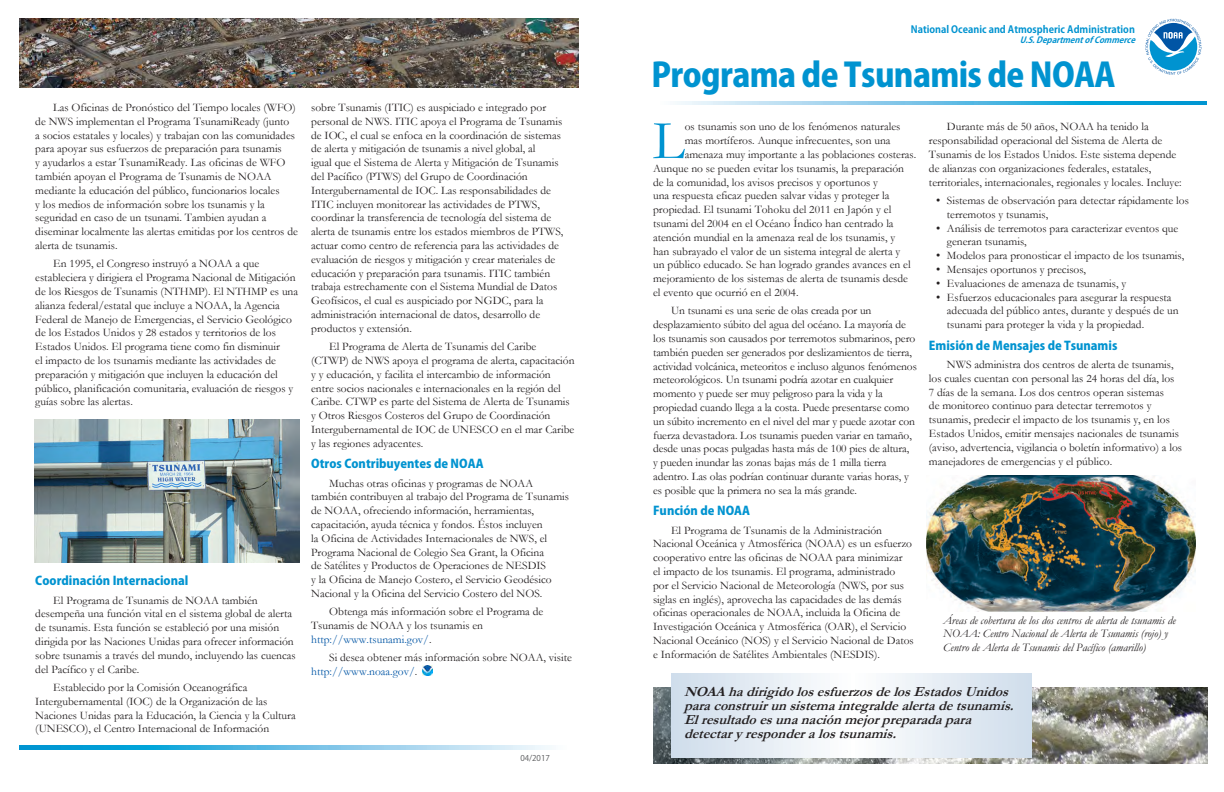
<style>
.page{position:relative;width:1224px;height:792px;background:#fff}
.page>*{position:absolute;margin:0;border:0;box-sizing:border-box;transform-origin:0 0}
.t1{font:55.8px "Garamond";color:#0093d0}
.t2{font:800 33px "Koz Go Pro";letter-spacing:-.02em;color:#0093d0}
.t3{font:italic 700 14px/14px "Garamond";color:#231f20}
.t4{font:800 12px "Koz Go Pro";color:#0093d0}
.t5{font:11.5px/13.8px "Garamond";color:#231f20}
.t6{font:italic 11.5px/13.8px "Garamond";color:#231f20}
.t7{font:700 10px "Koz Go Pro";color:#0093d0}
.t8{font:italic 700 8.5px "Koz Go Pro";color:#0093d0}
.t9{font:8px "Koz Go Pro";color:#57585a}
.s1{color:#0155a5}
.s2{font-size:12px}
</style>
<div class="page">
<svg style="left:1145px;top:18px;width:57px;height:57px"></svg>
<img style="left:653px;top:687px;width:554px;height:76px">
<svg style="left:675px;top:102px;width:531px;height:3px"></svg>
<svg style="left:422px;top:665px;width:11px;height:11px"></svg>
<svg style="left:671px;top:674px;width:360px;height:83px"></svg>
<img style="left:20px;top:18px;width:559px;height:69px">
<svg style="left:20px;top:746px;width:532px;height:3px"></svg>
<img style="left:35px;top:419px;width:265px;height:144px">
<img style="left:927px;top:475px;width:268px;height:136px">
<p class="t5" style="left:35px;top:100px;width:264px;text-indent:18px">Las Oficinas de Pronóstico del Tiempo locales (WFO) de NWS implementan el Programa TsunamiReady (junto<br>a socios estatales y locales) y trabajan con las comunidades para apoyar sus esfuerzos de preparación para tsunamis<br>y ayudarlos a estar TsunamiReady. Las oficinas de WFO también apoyan el Programa de Tsunamis de NOAA mediante la educación del público, funcionarios locales<br>y los medios de información sobre los tsunamis y la seguridad en caso de un tsunami. Tambien ayudan a diseminar localmente las alertas emitidas por los centros de alerta de tsunamis.</p>
<p class="t5" style="left:35px;top:257px;width:264px;text-indent:18px">En 1995, el Congreso instruyó a NOAA a que estableciera y dirigiera el Programa Nacional de Mitigación de los Riesgos de Tsunamis (NTHMP). El NTHMP es una alianza federal/estatal que incluye a NOAA, la Agencia Federal de Manejo de Emergencias, el Servicio Geológico de los Estados Unidos y 28 estados y territorios de los Estados Unidos. El programa tiene como fin disminuir<br>el impacto de los tsunamis mediante las actividades de preparación y mitigación que incluyen la educación del público, planificación comunitaria, evaluación de riesgos y guías sobre las alertas.</p>
<p class="t4" style="left:35px;top:573px;width:155px">Coordinación Internacional</p>
<p class="t5" style="left:35px;top:593px;width:262px;text-indent:18px">El Programa de Tsunamis de NOAA también desempeña una función vital en el sistema global de alerta de tsunamis. Esta función se estableció por una misión dirigida por las Naciones Unidas para ofrecer información sobre tsunamis a través del mundo, incluyendo las cuencas del Pacífico y el Caribe.</p>
<p class="t5" style="left:35px;top:680px;width:262px;text-indent:18px">Establecido por la Comisión Oceanográfica Intergubernamental (IOC) de la Organización de las Naciones Unidas para la Educación, la Ciencia y la Cultura (UNESCO), el Centro Internacional de Información</p>
<p class="t5" style="left:311px;top:100px;width:254px">sobre Tsunamis (ITIC) es auspiciado e integrado por personal de NWS. ITIC apoya el Programa de Tsunamis de IOC, el cual se enfoca en la coordinación de sistemas de alerta y mitigación de tsunamis a nivel global, al<br>igual que el Sistema de Alerta y Mitigación de Tsunamis del Pacífico (PTWS) del Grupo de Coordinación Intergubernamental de IOC. Las responsabilidades de ITIC incluyen monitorear las actividades de PTWS, coordinar la transferencia de tecnología del sistema de alerta de tsunamis entre los estados miembros de PTWS, actuar como centro de referencia para las actividades de evaluación de riesgos y mitigación y crear materiales de educación y preparación para tsunamis. ITIC también trabaja estrechamente con el Sistema Mundial de Datos Geofísicos, el cual es auspiciado por NGDC, para la administración internacional de datos, desarrollo de productos y extensión.</p>
<p class="t5" style="left:311px;top:339px;width:265px;text-indent:18px">El Programa de Alerta de Tsunamis del Caribe (CTWP) de NWS apoya el programa de alerta, capacitación y y educación, y facilita el intercambio de información entre socios nacionales e internacionales en la región del Caribe. CTWP es parte del Sistema de Alerta de Tsunamis y Otros Riesgos Costeros del Grupo de Coordinación Intergubernamental de IOC de UNESCO en el mar Caribe y las regiones adyacentes.</p>
<p class="t4" style="left:311px;top:456px;width:174px">Otros Contribuyentes de NOAA</p>
<p class="t5" style="left:311px;top:476px;width:259px;text-indent:18px">Muchas otras oficinas y programas de NOAA también contribuyen al trabajo del Programa de Tsunamis de NOAA, ofreciendo información, herramientas, capacitación, ayuda técnica y fondos. Éstos incluyen<br>la Oficina de Actividades Internacionales de NWS, el Programa Nacional de Colegio Sea Grant, la Oficina<br>de Satélites y Productos de Operaciones de NESDIS<br>y la Oficina de Manejo Costero, el Servicio Geodésico Nacional y la Oficina del Servicio Costero del NOS.</p>
<p class="t5" style="left:311px;top:605px;width:234px;text-indent:18px">Obtenga más información sobre el Programa de<br>Tsunamis de NOAA y los tsunamis en <span class="s1">http://www.tsunami.gov/</span>.</p>
<p class="t5" style="left:311px;top:650px;width:262px;text-indent:18px">Si desea obtener más información sobre NOAA, visite <span class="s1">http://www.noaa.gov/</span>.</p>
<p class="t9" style="left:520px;top:753px;width:31px">04/2017</p>
<p class="t7" style="left:911px;top:23px;width:226px">National Oceanic and Atmospheric Administration</p>
<p class="t8" style="left:1020px;top:34px;width:120px">U.S.DepartmentofCommerce</p>
<h2 class="t2" style="left:652px;top:54px;width:466px">Programa de Tsunamis de NOAA</h2>
<p class="t5" style="left:929px;top:120px;width:254px;text-indent:18px">Durante más de 50 años, NOAA ha tenido la responsabilidad operacional del Sistema de Alerta de Tsunamis de los Estados Unidos. Este sistema depende de alianzas con organizaciones federales, estatales, territoriales, internacionales, regionales y locales. Incluye:</p>
<p class="t5" style="left:947px;top:193px;width:243px;text-indent:-11px"><span class="s2">•</span> Sistemas de observación para detectar rápidamente los terremotos y tsunamis,</p>
<p class="t5" style="left:947px;top:221px;width:233px;text-indent:-11px"><span class="s2">•</span> Análisis de terremotos para caracterizar eventos que generan tsunamis,</p>
<p class="t5" style="left:936px;top:248px;width:250px"><span class="s2">•</span> Modelos para pronosticar el impacto de los tsunamis,</p>
<p class="t5" style="left:936px;top:262px;width:151px"><span class="s2">•</span> Mensajes oportunos y precisos,</p>
<p class="t5" style="left:936px;top:276px;width:192px"><span class="s2">•</span> Evaluaciones de amenaza de tsunamis, y</p>
<p class="t5" style="left:947px;top:290px;width:233px;text-indent:-11px"><span class="s2">•</span> Esfuerzos educacionales para asegurar la respuesta adecuada del público antes, durante y después de un tsunami para proteger la vida y la propiedad.</p>
<p class="t4" style="left:929px;top:337px;width:190px">Emisión de Mensajes de Tsunamis</p>
<p class="t5" style="left:929px;top:357px;width:255px;text-indent:18px">NWS administra dos centros de alerta de tsunamis, los cuales cuentan con personal las 24 horas del día, los 7 días de la semana. Los dos centros operan sistemas<br>de monitoreo continuo para detectar terremotos y tsunamis, predecir el impacto de los tsunamis y, en los Estados Unidos, emitir mensajes nacionales de tsunamis (aviso, advertencia, vigilancia o boletín informativo) a los manejadores de emergencias y el público.</p>
<h1 class="t1" style="left:653px;top:103px;width:33px">L</h1>
<p class="t5" style="left:685px;top:120px;width:217px">os tsunamis son uno de los fenómenos naturales</p>
<p class="t5" style="left:685px;top:133px;width:207px">mas mortíferos. Aunque infrecuentes, son una</p>
<p class="t5" style="left:685px;top:147px;width:233px">amenaza muy importante a las poblaciones costeras.</p>
<p class="t5" style="left:653px;top:161px;width:253px">Aunque no se pueden evitar los tsunamis, la preparación</p>
<p class="t5" style="left:653px;top:175px;width:226px">de la comunidad, los avisos precisos y oportunos y</p>
<p class="t5" style="left:653px;top:189px;width:238px">una respuesta eficaz pueden salvar vidas y proteger la</p>
<p class="t5" style="left:653px;top:202px;width:240px">propiedad. El tsunami Tohoku del 2011 en Japón y el</p>
<p class="t5" style="left:653px;top:216px;width:242px">tsunami del 2004 en el Océano Índico han centrado la</p>
<p class="t5" style="left:653px;top:230px;width:244px">atención mundial en la amenaza real de los tsunamis, y</p>
<p class="t5" style="left:653px;top:244px;width:249px">han subrayado el valor de un sistema integral de alerta y</p>
<p class="t5" style="left:653px;top:258px;width:259px">un público educado. Se han logrado grandes avances en el</p>
<p class="t5" style="left:653px;top:271px;width:256px">mejoramiento de los sistemas de alerta de tsunamis desde</p>
<p class="t5" style="left:653px;top:285px;width:147px">el evento que ocurrió en el 2004.</p>
<p class="t5" style="left:653px;top:304px;width:265px;text-indent:18px">Un tsunami es una serie de olas creada por un desplazamiento súbito del agua del océano. La mayoría de los tsunamis son causados por terremotos submarinos, pero también pueden ser generados por deslizamientos de tierra, actividad volcánica, meteoritos e incluso algunos fenómenos meteorológicos. Un tsunami podría azotar en cualquier momento y puede ser muy peligroso para la vida y la propiedad cuando llega a la costa. Puede presentarse como un súbito incremento en el nivel del mar y puede azotar con fuerza devastadora. Los tsunamis pueden variar en tamaño, desde unas pocas pulgadas hasta más de 100 pies de altura, y pueden inundar las zonas bajas más de 1 milla tierra adentro. Las olas podrían continuar durante varias horas, y es posible que la primera no sea la más grande.</p>
<p class="t4" style="left:653px;top:503px;width:99px">Función de NOAA</p>
<p class="t5" style="left:653px;top:523px;width:262px;text-indent:18px">El Programa de Tsunamis de la Administración Nacional Oceánica y Atmosférica (NOAA) es un esfuerzo cooperativo entre las oficinas de NOAA para minimizar<br>el impacto de los tsunamis. El programa, administrado por el Servicio Nacional de Meteorología (NWS, por sus siglas en inglés), aprovecha las capacidades de las demás oficinas operacionales de NOAA, incluida la Oficina de Investigación Oceánica y Atmosférica (OAR), el Servicio Nacional Oceánico (NOS) y el Servicio Nacional de Datos e Información de Satélites Ambientales (NESDIS).</p>
<p class="t6" style="left:943px;top:613px;width:234px">Áreas de cobertura de los dos centros de alerta de tsunamis de<br>NOAA: Centro Nacional de Alerta de Tsunamis (rojo) y<br>Centro de Alerta de Tsunamis del Pacífico (amarillo)</p>
<p class="t3" style="left:684px;top:684px;width:337px">NOAAhadirigidolosesfuerzosdelosEstadosUnidos paraconstruirunsistemaintegraldealertadetsunamis.<br>Elresultadoesunanaciónmejorpreparadapara detectaryresponderalostsunamis.</p>
</div>
